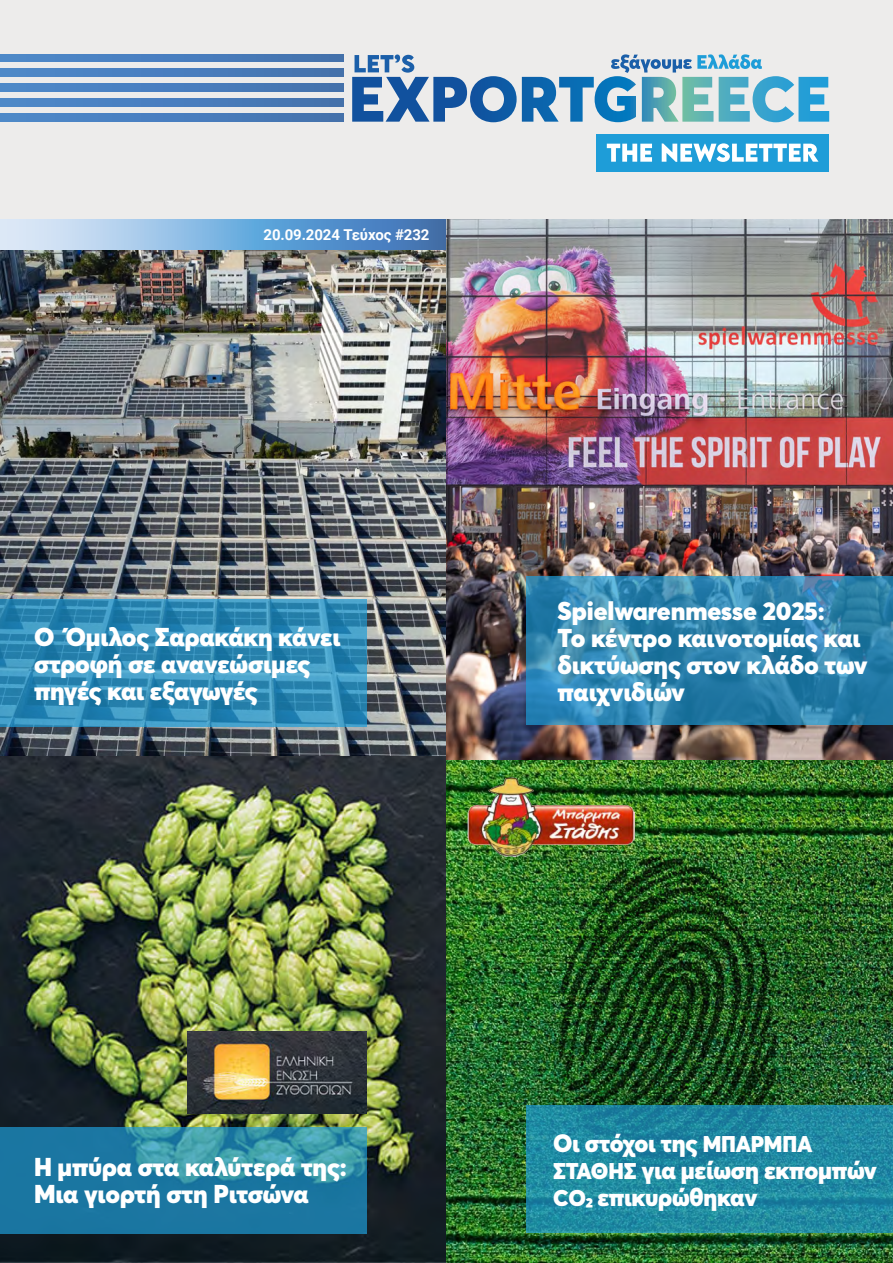
<style>
.page{position:relative;width:893px;height:1263px;background:#edeceb}
.page>*{position:absolute;margin:0;border:0;box-sizing:border-box;transform-origin:0 0}
.t1{font:900 25.5px/27px "Averta";letter-spacing:-.005em;color:#fff}
.t2{font:900 24.75px/27px "Averta";letter-spacing:-.01em;color:#fff}
.t3{font:700 15px "Roboto";letter-spacing:-.01em;color:#fff}
.s1{font-size:22.5px}
</style>
<div class="page">
<svg style="left:0;top:219px;width:446px;height:31px;background:#83b0db"></svg>
<img style="left:0;top:251px;width:446px;height:505px">
<img style="left:446px;top:219px;width:447px;height:268px">
<img style="left:0;top:756px;width:446px;height:506px">
<img style="left:446px;top:759px;width:447px;height:503px">
<svg style="left:0;top:600px;width:366px;height:127px;background:#318cb7"></svg>
<svg style="left:0;top:1127px;width:366px;height:106px;background:#2480a4"></svg>
<svg style="left:526px;top:1106px;width:367px;height:127px;background:#1f89a2"></svg>
<svg style="left:0;top:54px;width:344px;height:8px;background:#487dbc"></svg>
<svg style="left:0;top:84px;width:344px;height:8px;background:#487dbc"></svg>
<svg style="left:0;top:114px;width:344px;height:7px;background:#487dbc"></svg>
<svg style="left:0;top:69px;width:344px;height:8px;background:#487dbc"></svg>
<svg style="left:0;top:99px;width:344px;height:8px;background:#487dbc"></svg>
<div style="left:596px;top:134px;width:233px;height:37px;background:#1e9dd8"></div>
<svg style="left:607px;top:144px;width:45px;height:18px"></svg>
<svg style="left:662px;top:143px;width:156px;height:19px"></svg>
<svg style="left:352px;top:54px;width:477px;height:68px"></svg>
<img style="left:446px;top:487px;width:447px;height:272px">
<svg style="left:526px;top:576px;width:367px;height:149px;background:#2e83ad"></svg>
<img style="left:187px;top:1031px;width:179px;height:83px">
<img style="left:468px;top:776px;width:166px;height:80px">
<p class="t3" style="left:263px;top:225px;width:168px">20.09.2024 Τεύχος #232</p>
<p class="t1" style="left:34px;top:623px;width:308px">Ο Όμιλος Σαρακάκη κάνει στροφή σε ανανεώσιμες πηγές και εξαγωγές</p>
<p class="t1" style="left:558px;top:597px;width:312px">Spielwarenmesse 2025:<br>Το κέντρο καινοτομίας και δικτύωσης στον κλάδο των παιχνιδιών</p>
<p class="t1" style="left:34px;top:1153px;width:314px">Η μπύρα στα καλύτερά της:<br>Μια γιορτή στη Ριτσώνα</p>
<p class="t2" style="left:553px;top:1129px;width:325px">Οι στόχοι της <span class="s1">ΜΠΑΡΜΠΑ<br>ΣΤΑΘΗΣ</span> για μείωση εκπομπών<br><span class="s1">CO₂</span> επικυρώθηκαν</p>
</div>
